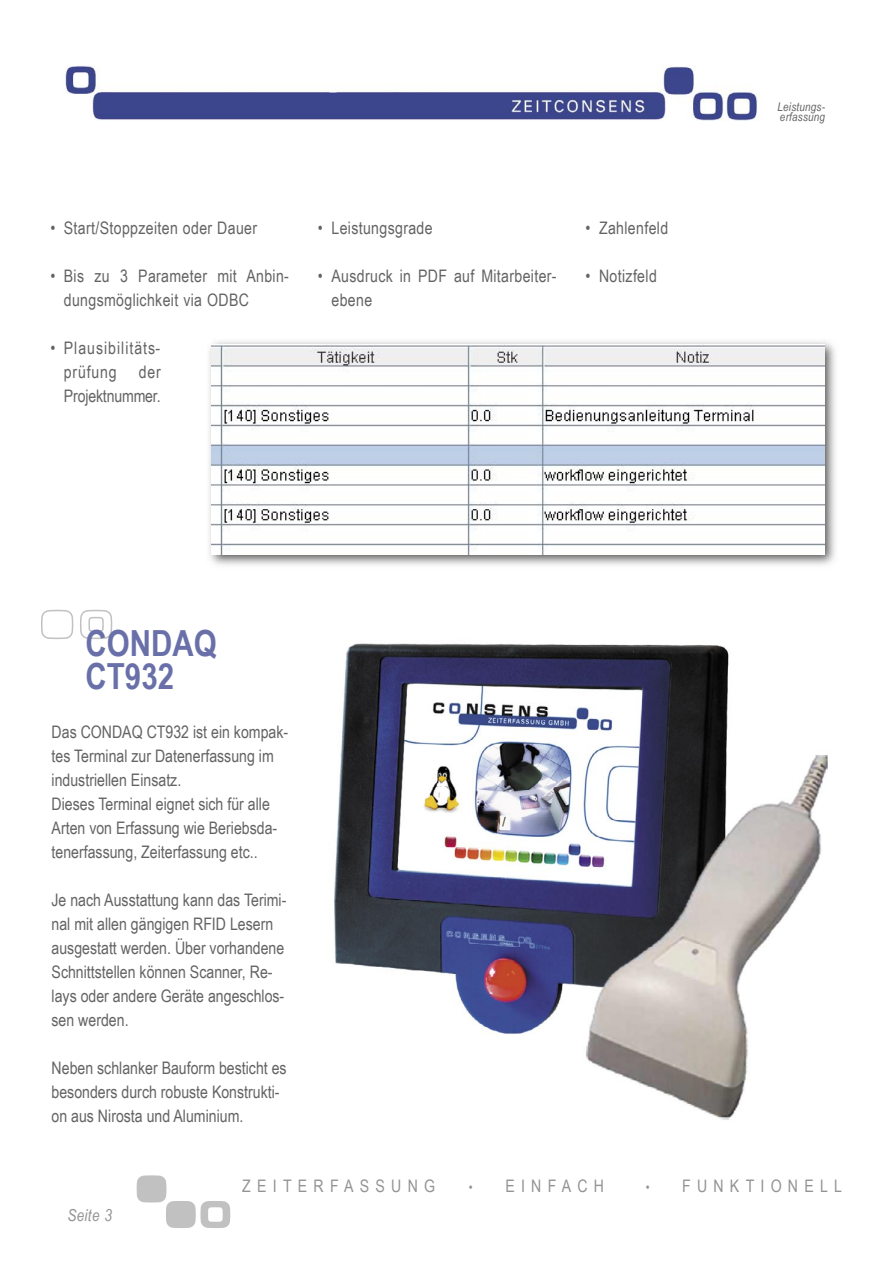
<style>
.page{position:relative;width:893px;height:1263px;background:#fff}
.page>*{position:absolute;margin:0;border:0;box-sizing:border-box;transform-origin:0 0}
.t1{font:700 36px/33px "Arial Narrow";color:#6970a9}
.t2{font:17.25px/24px "Arial Narrow";color:#636363}
.t3{font:17.25px/24px "Arial Narrow";letter-spacing:.02em;color:#636363}
.t4{font:17.25px "Arial Narrow";letter-spacing:.36em;color:#939393}
.t5{font:17.25px/24px "Arial Narrow";letter-spacing:.055em;color:#636363}
.t6{font:italic 16.5px "Arial Narrow";letter-spacing:.02em;color:#939393}
.t7{font:italic 12px/10.5px "Arial Narrow";letter-spacing:.02em;color:#636363}
.s1{font-size:13.5px}
</style>
<div class="page">
<img style="left:65px;top:66px;width:693px;height:54px">
<svg style="left:137px;top:1175px;width:93px;height:53px"></svg>
<svg style="left:41px;top:610px;width:32px;height:29px"></svg>
<svg style="left:80px;top:610px;width:32px;height:29px"></svg>
<img style="left:209px;top:341px;width:626px;height:224px">
<img style="left:212px;top:344px;width:613px;height:210px">
<img style="left:334px;top:643px;width:494px;height:477px">
<p class="t3" style="left:50px;top:215px;width:208px">• Start/Stoppzeiten oder Dauer</p>
<p class="t3" style="left:64px;top:263px;width:227px;text-indent:-14px">• Bis zu 3 Parameter mit Anbin&shy;dungsmöglichkeit via ODBC</p>
<p class="t5" style="left:64px;top:335px;width:98px;text-indent:-14px">• Plausibilitäts&shy;prüfung</p>
<p class="t2" style="left:64px;top:359px;width:99px;text-align:right">der<br>Projektnummer.</p>
<p class="t3" style="left:318px;top:215px;width:116px">• Leistungsgrade</p>
<p class="t3" style="left:331px;top:263px;width:227px;text-indent:-14px">• Ausdruck in PDF auf Mitarbeiter&shy;ebene</p>
<p class="t3" style="left:586px;top:215px;width:84px">• Zahlenfeld</p>
<p class="t3" style="left:586px;top:263px;width:73px">• Notizfeld</p>
<h1 class="t1" style="left:86px;top:625px;width:133px">CONDAQ<br>CT932</h1>
<p class="t2" style="left:52px;top:719px;width:238px">Das CONDAQ CT932 ist ein kompak&shy;tes Terminal zur Datenerfassung im industriellen Einsatz.<br>Dieses Terminal eignet sich für alle Arten von Erfassung wie Beriebsda&shy;tenerfassung, Zeiterfassung etc..</p>
<p class="t2" style="left:52px;top:887px;width:236px">Je nach Ausstattung kann das Terimi&shy;nal mit allen gängigen RFID Lesern ausgestatt werden. Über vorhandene<br>Schnittstellen können Scanner, Re&shy;lays oder andere Geräte angeschlos&shy;sen werden.</p>
<p class="t2" style="left:52px;top:1055px;width:237px">Neben schlanker Bauform besticht es besonders durch robuste Konstrukti&shy;on aus Nirosta und Aluminium.</p>
<p class="t7" style="left:777px;top:101px;width:49px">Leistungs&shy;erfassung</p>
<p class="t6" style="left:67px;top:1204px;width:46px">Seite 3</p>
<p class="t4" style="left:242px;top:1173px;width:194px">ZEITERFASSUNG</p>
<p class="t4" style="left:469px;top:1173px;width:137px"><span class="s1">•</span> EINFACH</p>
<p class="t4" style="left:646px;top:1173px;width:198px"><span class="s1">•</span> FUNKTIONELL</p>
</div>
